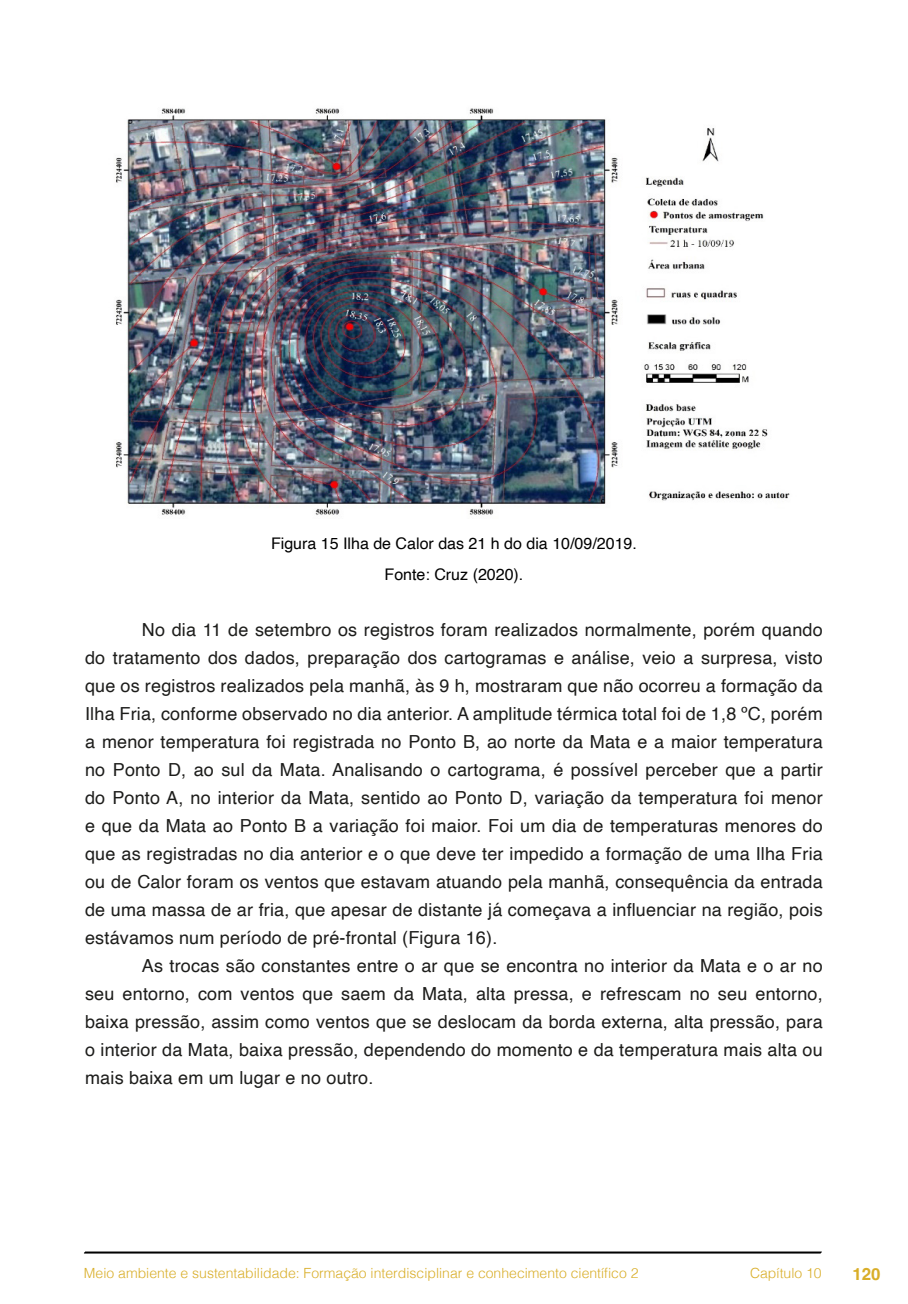
<style>
.page{position:relative;width:908px;height:1304px;background:#fff}
.page>*{position:absolute;margin:0;border:0;box-sizing:border-box;transform-origin:0 0}
.t1{font:18px/28px "Helvetica";letter-spacing:.01em;color:#1d1d1b;text-align:justify}
.t2{font:700 16.8px "Helvetica";color:#d9ae29}
.t3{font:16px/30.6px "Helvetica";color:#000;text-align:center}
.t4{font:300 14px "Helvetica";color:#d9ae29}
</style>
<div class="page">
<svg style="left:84px;top:1251px;width:737px;height:3px;background:#515151"></svg>
<img style="left:116px;top:108px;width:674px;height:407px">
<p class="t3" style="left:271px;top:529px;width:367px">Figura 15 Ilha de Calor das 21 h do dia 10/09/2019.<br>Fonte: Cruz (2020).</p>
<p class="t1" style="left:85px;top:616px;width:739px;text-indent:57px">No dia 11 de setembro os registros foram realizados normalmente, porém quando do tratamento dos dados, preparação dos cartogramas e análise, veio a surpresa, visto que os registros realizados pela manhã, às 9 h, mostraram que não ocorreu a formação da Ilha Fria, conforme observado no dia anterior. A amplitude térmica total foi de 1,8 ºC, porém a menor temperatura foi registrada no Ponto B, ao norte da Mata e a maior temperatura no Ponto D, ao sul da Mata. Analisando o cartograma, é possível perceber que a partir do Ponto A, no interior da Mata, sentido ao Ponto D, variação da temperatura foi menor e que da Mata ao Ponto B a variação foi maior. Foi um dia de temperaturas menores do que as registradas no dia anterior e o que deve ter impedido a formação de uma Ilha Fria ou de Calor foram os ventos que estavam atuando pela manhã, consequência da entrada de uma massa de ar fria, que apesar de distante já começava a influenciar na região, pois estávamos num período de pré-frontal (Figura 16).</p>
<p class="t1" style="left:85px;top:952px;width:738px;text-indent:57px">As trocas são constantes entre o ar que se encontra no interior da Mata e o ar no seu entorno, com ventos que saem da Mata, alta pressa, e refrescam no seu entorno, baixa pressão, assim como ventos que se deslocam da borda externa, alta pressão, para o interior da Mata, baixa pressão, dependendo do momento e da temperatura mais alta ou mais baixa em um lugar e no outro.</p>
<p class="t4" style="left:84px;top:1261px;width:555px">Meio ambiente e sustentabilidade: Formação interdisciplinar e conhecimento científico 2</p>
<p class="t4" style="left:749px;top:1261px;width:73px">Capítulo 10</p>
<p class="t2" style="left:851px;top:1264px;width:30px">120</p>
</div>
